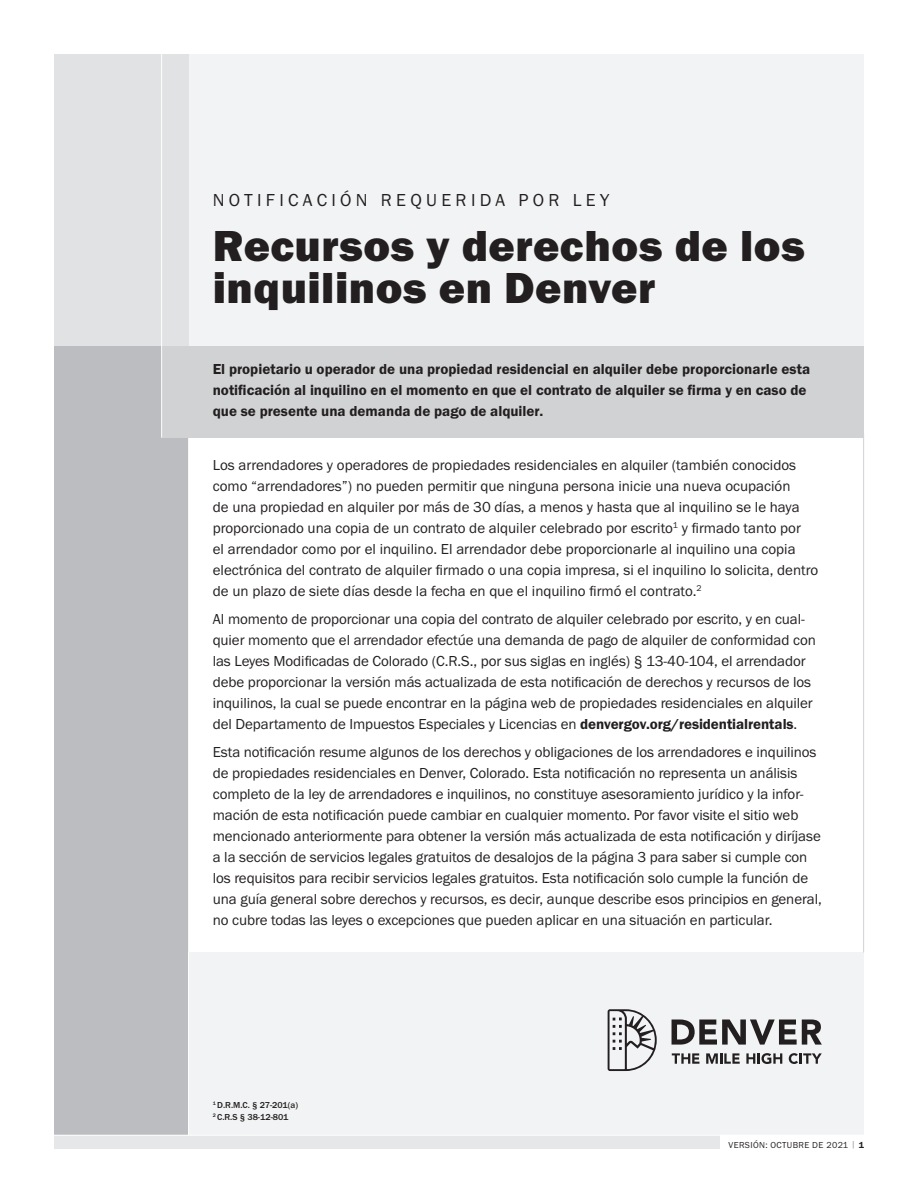
<style>
.page{position:relative;width:918px;height:1188px;background:#fff}
.page>*{position:absolute;margin:0;border:0;box-sizing:border-box;transform-origin:0 0}
.t1{font:45px/42px "Franklin Got T Heav";letter-spacing:.01em;color:#231f20}
.t2{font:18px "Franklin Got T";letter-spacing:.24em;color:#231f20}
.Intro_text{font:15px/21px "Franklin Got T";letter-spacing:-.005em;color:#231f20}
.t3{font:600 15px/21px "Franklin Got T";color:#231f20}
.Head_8_pt_all_caps{font:500 9px "Franklin Got T";color:#231f20}
.t4{font:9px "Franklin Got T";letter-spacing:.04em;color:#231f20}
.s1{font-weight:600}
.s2{color:#939598}
</style>
<div class="page">
<div style="left:54px;top:54px;width:810px;height:1072px;background:#f2f3f4"></div>
<div style="left:54px;top:54px;width:135px;height:1072px;background:#e1e2e4"></div>
<div style="left:54px;top:346px;width:810px;height:661px;background:#fff"></div>
<div style="left:54px;top:346px;width:135px;height:794px;background:#bcbdc0"></div>
<div style="left:188px;top:952px;width:676px;height:183px;background:#f2f3f4"></div>
<svg style="left:672px;top:1020px;width:150px;height:25px"></svg>
<svg style="left:672px;top:1053px;width:27px;height:11px"></svg>
<svg style="left:706px;top:1053px;width:34px;height:11px"></svg>
<svg style="left:746px;top:1053px;width:36px;height:11px"></svg>
<svg style="left:789px;top:1053px;width:33px;height:11px"></svg>
<svg style="left:608px;top:1009px;width:49px;height:62px"></svg>
<hr style="left:188px;top:438px;width:1px;height:697px;background:#fff">
<div style="left:162px;top:346px;width:702px;height:92px;background:#d1d2d4"></div>
<hr style="left:161px;top:54px;width:1px;height:384px;background:#fff">
<div style="left:54px;top:1135px;width:665px;height:13px;background:#e6e7e9"></div>
<hr style="left:54px;top:1135px;width:810px;height:1px;background:#fff">
<hr style="left:863px;top:434px;width:1px;height:518px;background:#d1d2d4">
<p class="t2" style="left:213px;top:190px;width:398px">NOTIFICACIÓN REQUERIDA POR LEY</p>
<p class="t1" style="left:213px;top:224px;width:594px">Recursos y derechos de los inquilinos en Denver</p>
<p class="t3" style="left:213px;top:358px;width:599px">El propietario u operador de una propiedad residencial en alquiler debe proporcionarle esta notificación al inquilino en el momento en que el contrato de alquiler se firma y en caso de que se presente una demanda de pago de alquiler.</p>
<p class="Intro_text" style="left:213px;top:454px;width:607px">Los arrendadores y operadores de propiedades residenciales en alquiler (también conocidos como “arrendadores”) no pueden permitir que ninguna persona inicie una nueva ocupación<br>de una propiedad en alquiler por más de 30 días, a menos y hasta que al inquilino se le haya proporcionado una copia de un contrato de alquiler celebrado por escrito<sup>1</sup> y firmado tanto por<br>el arrendador como por el inquilino. El arrendador debe proporcionarle al inquilino una copia electrónica del contrato de alquiler firmado o una copia impresa, si el inquilino lo solicita, dentro de un plazo de siete días desde la fecha en que el inquilino firmó el contrato.<sup>2</sup></p>
<p class="Intro_text" style="left:213px;top:608px;width:605px">Al momento de proporcionar una copia del contrato de alquiler celebrado por escrito, y en cual&shy;quier momento que el arrendador efectúe una demanda de pago de alquiler de conformidad con las Leyes Modificadas de Colorado (C.R.S., por sus siglas en inglés) § 13-40-104, el arrendador debe proporcionar la versión más actualizada de esta notificación de derechos y recursos de los inquilinos, la cual se puede encontrar en la página web de propiedades residenciales en alquiler del Departamento de Impuestos Especiales y Licencias en <span class="s1">denvergov.org/residentialrentals</span>.</p>
<p class="Intro_text" style="left:213px;top:741px;width:611px">Esta notificación resume algunos de los derechos y obligaciones de los arrendadores e inquilinos de propiedades residenciales en Denver, Colorado. Esta notificación no representa un análisis completo de la ley de arrendadores e inquilinos, no constituye asesoramiento jurídico y la infor&shy;mación de esta notificación puede cambiar en cualquier momento. Por favor visite el sitio web mencionado anteriormente para obtener la versión más actualizada de esta notificación y diríjase a la sección de servicios legales gratuitos de desalojos de la página 3 para saber si cumple con los requisitos para recibir servicios legales gratuitos. Esta notificación solo cumple la función de una guía general sobre derechos y recursos, es decir, aunque describe esos principios en general, no cubre todas las leyes o excepciones que pueden aplicar en una situación en particular.</p>
<p class="Head_8_pt_all_caps" style="left:213px;top:1100px;width:87px"><sup>1</sup> D.R.M.C. § 27-201(a)</p>
<p class="Head_8_pt_all_caps" style="left:213px;top:1112px;width:77px"><sup>2</sup> C.R.S § 38-12-801</p>
<p class="t4" style="left:729px;top:1140px;width:137px">VERSIÓN: OCTUBRE DE 2021 <span class="s2">|</span> <span class="s1">1</span></p>
</div>
